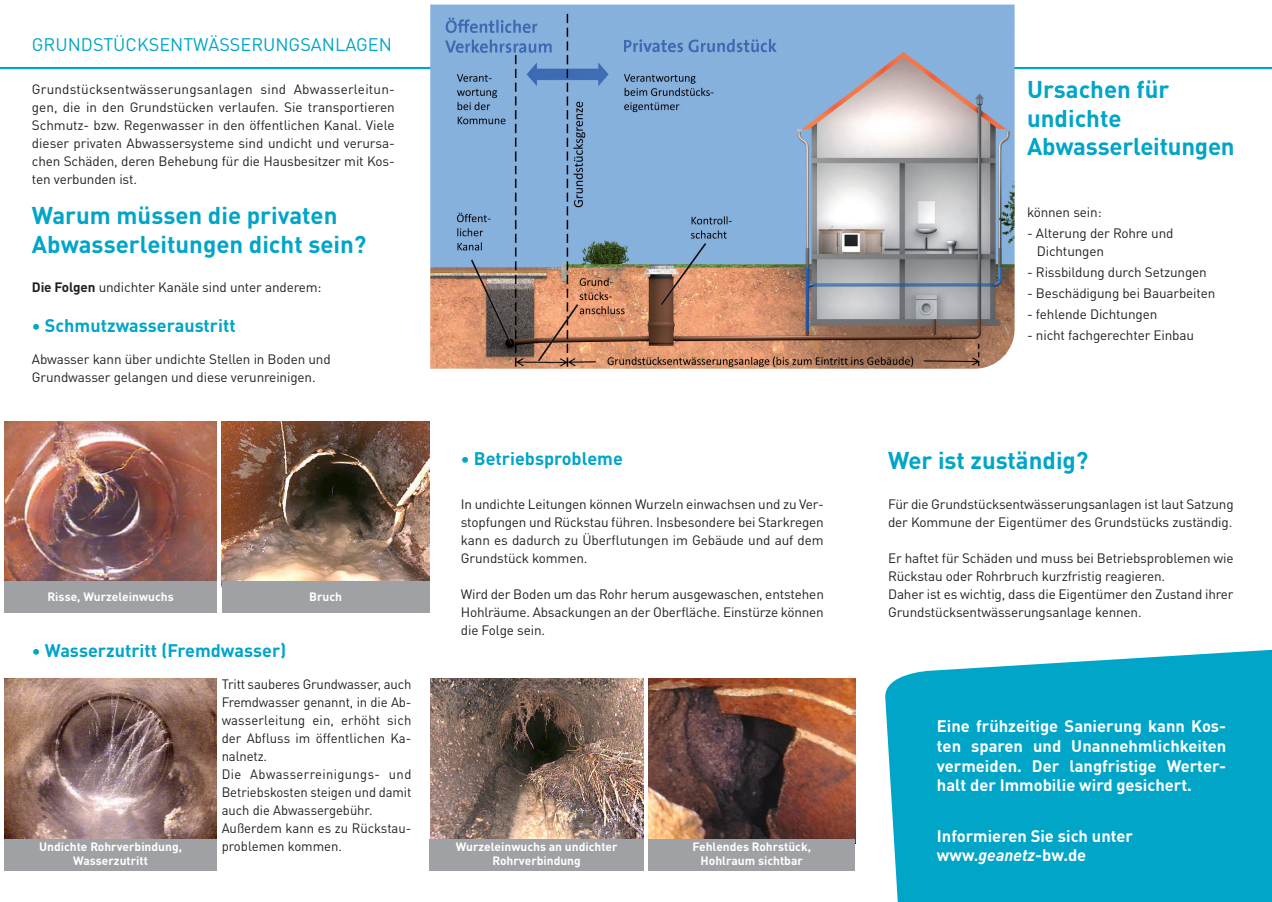
<style>
.page{position:relative;width:1272px;height:902px;background:#fff}
.page>*{position:absolute;margin:0;border:0;box-sizing:border-box;transform-origin:0 0}
.t1{font:700 24px/28.8px "DINOT";color:#00a5c8}
.t2{font:700 18px "DINOT";color:#00a5c8}
.t3{font:18px "DINOT";color:#00a5c8}
.t4{font:700 16.5px/19.8px "DINOT";color:#fff;text-align:justify}
.t5{font:13.5px/18px "DINOT";letter-spacing:-.01em;color:#231f20}
.t6{font:700 12px/14.4px "DINOT";color:#fff;text-align:center}
.s1{font-weight:700}
.s2{font-style:italic}
</style>
<div class="page">
<hr style="left:0;top:67px;width:1271px;height:2px;background:#00a5c8">
<svg style="left:885px;top:649px;width:386px;height:252px;background:#11abcb"></svg>
<img style="left:430px;top:5px;width:584px;height:363px">
<img style="left:4px;top:421px;width:213px;height:159px">
<img style="left:222px;top:421px;width:207px;height:159px">
<div style="left:4px;top:580px;width:213px;height:32px;background:#a0a1a5"></div>
<div style="left:222px;top:580px;width:207px;height:32px;background:#a0a1a5"></div>
<img style="left:5px;top:678px;width:212px;height:161px">
<div style="left:4px;top:839px;width:213px;height:32px;background:#a0a1a5"></div>
<img style="left:430px;top:678px;width:213px;height:161px">
<img style="left:648px;top:678px;width:207px;height:161px">
<div style="left:429px;top:839px;width:214px;height:32px;background:#a0a1a5"></div>
<div style="left:648px;top:839px;width:207px;height:32px;background:#a0a1a5"></div>
<div style="left:682px;top:99px;width:8px;height:12px;background:#88b2de"></div>
<h2 class="t3" style="left:32px;top:30px;width:361px">GRUNDSTÜCKSENTWÄSSERUNGSANLAGEN</h2>
<p class="t5" style="left:32px;top:80px;width:364px;text-align:justify">Grundstücksentwässerungsanlagen sind Abwasserleitun&shy;gen, die in den Grundstücken verlaufen. Sie transportieren Schmutz- bzw. Regenwasser in den öffentlichen Kanal. Viele dieser privaten Abwassersysteme sind undicht und verursa&shy;chen Schäden, deren Behebung für die Hausbesitzer mit Kos&shy;ten verbunden ist.</p>
<h1 class="t1" style="left:32px;top:199px;width:336px">Warum müssen die privaten<br>Abwasserleitungen dicht sein?</h1>
<p class="t5" style="left:32px;top:278px;width:291px"><span class="s1">Die Folgen</span> undichter Kanäle sind unter anderem:</p>
<h2 class="t2" style="left:32px;top:311px;width:205px">• Schmutzwasseraustritt</h2>
<p class="t5" style="left:32px;top:350px;width:300px">Abwasser kann über undichte Stellen in Boden und<br>Grundwasser gelangen und diese verunreinigen.</p>
<p class="t6" style="left:47px;top:589px;width:128px">Risse, Wurzeleinwuchs</p>
<p class="t6" style="left:309px;top:589px;width:34px">Bruch</p>
<h2 class="t2" style="left:461px;top:444px;width:163px">• Betriebsprobleme</h2>
<p class="t5" style="left:461px;top:494px;width:364px;text-align:justify">In undichte Leitungen können Wurzeln einwachsen und zu Ver&shy;stopfungen und Rückstau führen. Insbesondere bei Starkregen kann es dadurch zu Überflutungen im Gebäude und auf dem Grundstück kommen.</p>
<p class="t5" style="left:461px;top:584px;width:364px;text-align:justify">Wird der Boden um das Rohr herum ausgewaschen, entstehen Hohlräume. Absackungen an der Oberfläche. Einstürze können die Folge sein.</p>
<h2 class="t2" style="left:32px;top:636px;width:256px">• Wasserzutritt (Fremdwasser)</h2>
<p class="t5" style="left:222px;top:674px;width:191px">Tritt sauberes Grundwasser, auch<br>Fremdwasser genannt, in die Ab&shy;wasserleitung ein, erhöht sich der Abfluss im öffentlichen Ka&shy;nalnetz.<br>Die Abwasserreinigungs- und<br>Betriebskosten steigen und damit auch die Abwassergebühr.<br>Außerdem kann es zu Rückstau&shy;problemen kommen.</p>
<p class="t6" style="left:39px;top:838px;width:144px">Undichte Rohrverbindung,<br>Wasserzutritt</p>
<p class="t6" style="left:456px;top:838px;width:163px">Wurzeleinwuchs an undichter<br>Rohrverbindung</p>
<p class="t6" style="left:692px;top:838px;width:120px">Fehlendes Rohrstück,<br>Hohlraum sichtbar</p>
<h1 class="t1" style="left:1027px;top:73px;width:209px">Ursachen für undichte<br>Abwasserleitungen</h1>
<p class="t5" style="left:1027px;top:203px;width:76px">können sein:</p>
<p class="t5" style="left:1036px;top:224px;width:138px;text-indent:-10px">- Alterung der Rohre und<br>Dichtungen</p>
<p class="t5" style="left:1027px;top:263px;width:181px">- Rissbildung durch Setzungen</p>
<p class="t5" style="left:1027px;top:284px;width:190px">- Beschädigung bei Bauarbeiten</p>
<p class="t5" style="left:1027px;top:305px;width:132px">- fehlende Dichtungen</p>
<p class="t5" style="left:1027px;top:326px;width:168px">- nicht fachgerechter Einbau</p>
<h1 class="t1" style="left:888px;top:444px;width:202px">Wer ist zuständig?</h1>
<p class="t5" style="left:888px;top:494px;width:347px">Für die Grundstücksentwässerungsanlagen ist laut Satzung der Kommune der Eigentümer des Grundstücks zuständig.</p>
<p class="t5" style="left:888px;top:548px;width:347px">Er haftet für Schäden und muss bei Betriebsproblemen wie Rückstau oder Rohrbruch kurzfristig reagieren.<br>Daher ist es wichtig, dass die Eigentümer den Zustand ihrer Grundstücksentwässerungsanlage kennen.</p>
<p class="t4" style="left:936px;top:715px;width:291px">Eine frühzeitige Sanierung kann Kos&shy;ten sparen und Unannehmlichkeiten vermeiden. Der langfristige Werter&shy;halt der Immobilie wird gesichert.</p>
<p class="t4" style="left:936px;top:824px;width:198px">Informieren Sie sich unter www.<span class="s2">geanetz</span>-bw.de</p>
</div>
